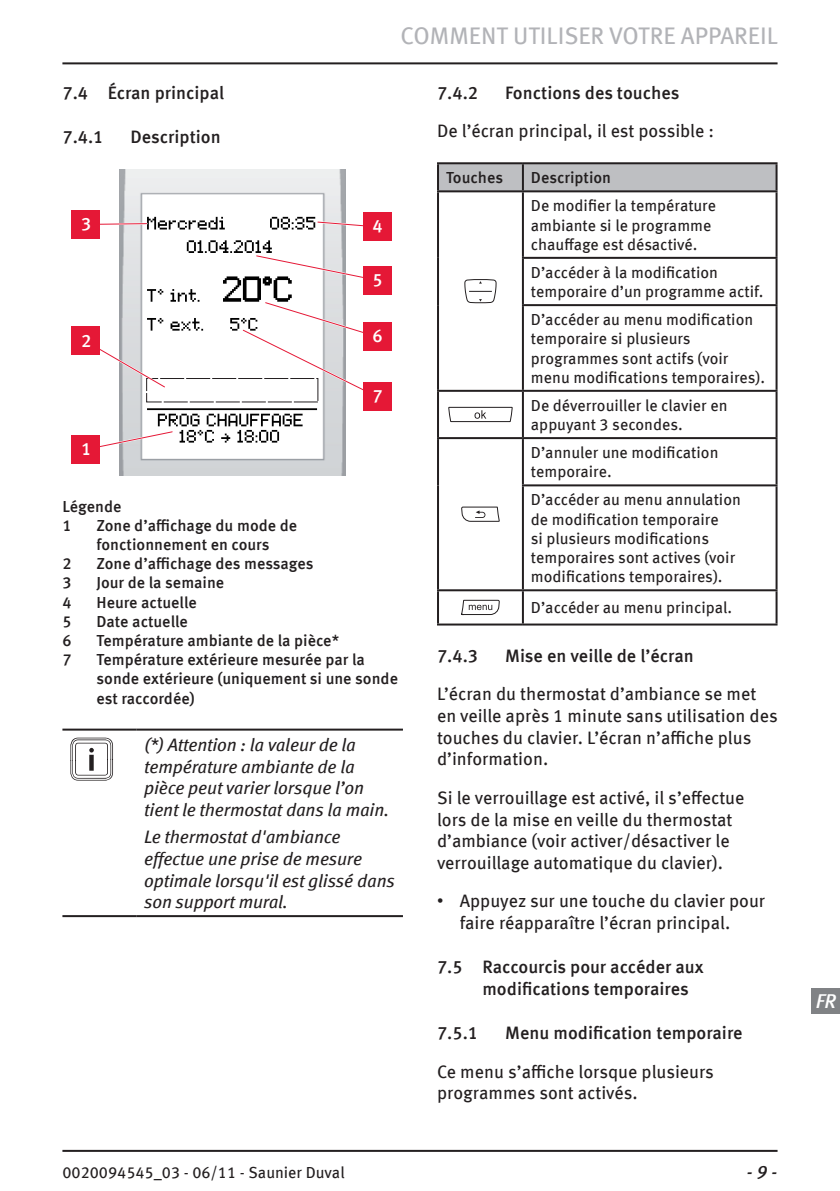
<style>
.page{position:relative;width:840px;height:1191px;background:#fff}
.page>*{position:absolute;margin:0;border:0;box-sizing:border-box;transform-origin:0 0}
.t1{font:52px "Vaillant Piktogramme";color:#231f20}
.t2{font:24px "Meta Offc Pro";color:#b2b3b7}
.t3{font:italic 500 20px "Meta Offc Pro";color:#fff}
.t4{font:18px/21.6px "Meta Offc Pro";color:#231f20}
.t5{font:italic 18px/21.6px "Meta Offc Pro";letter-spacing:-.01em;color:#231f20}
.t6{font:500 18px/21.6px "Meta Offc Pro";color:#231f20}
.t7{font:500 18px "Meta Offc Pro";color:#fff}
.t8{font:italic 500 18px "Meta Offc Pro";color:#231f20}
.t9{font:16px/19.2px "Meta Offc Pro";color:#231f20}
.t10{font:500 16px/19.2px "Meta Offc Pro";color:#231f20}
.s1{font-family:"Arial"}
</style>
<div class="page">
<hr style="left:62px;top:62px;width:715px;height:2px;background:#231f20">
<hr style="left:62px;top:1149px;width:715px;height:2px;background:#231f20">
<div style="left:811px;top:988px;width:28px;height:25px;background:#808285"></div>
<img style="left:119px;top:169px;width:226px;height:306px">
<div style="left:146px;top:378px;width:172px;height:24px;border:1px dashed #231f20"></div>
<div style="left:176px;top:351px;width:99px;height:25px;background:#fff"></div>
<svg style="left:71px;top:208px;width:78px;height:32px"></svg>
<div style="left:72px;top:210px;width:28px;height:28px;background:#e51836"></div>
<svg style="left:71px;top:325px;width:96px;height:65px"></svg>
<div style="left:72px;top:327px;width:28px;height:28px;background:#e51836"></div>
<svg style="left:71px;top:429px;width:103px;height:36px"></svg>
<div style="left:72px;top:435px;width:28px;height:28px;background:#e51836"></div>
<svg style="left:315px;top:210px;width:77px;height:33px"></svg>
<div style="left:363px;top:212px;width:28px;height:29px;background:#e51836"></div>
<svg style="left:240px;top:253px;width:152px;height:159px"></svg>
<div style="left:363px;top:382px;width:28px;height:28px;background:#e51836"></div>
<hr style="left:62px;top:728px;width:74px;height:2px;background:#231f20">
<hr style="left:136px;top:728px;width:267px;height:2px;background:#231f20">
<hr style="left:62px;top:915px;width:74px;height:2px;background:#231f20">
<hr style="left:136px;top:915px;width:267px;height:2px;background:#231f20">
<div style="left:439px;top:164px;width:336px;height:26px;background:#bebfc2"></div>
<hr style="left:437px;top:162px;width:85px;height:2px;background:#231f20">
<hr style="left:437px;top:164px;width:2px;height:26px;background:#231f20">
<hr style="left:522px;top:162px;width:255px;height:2px;background:#231f20">
<hr style="left:521px;top:164px;width:2px;height:26px;background:#231f20">
<hr style="left:775px;top:164px;width:2px;height:26px;background:#231f20">
<hr style="left:437px;top:190px;width:85px;height:2px;background:#231f20">
<hr style="left:437px;top:192px;width:2px;height:66px;background:#231f20">
<hr style="left:522px;top:190px;width:255px;height:2px;background:#231f20">
<hr style="left:521px;top:192px;width:2px;height:65px;background:#231f20">
<hr style="left:775px;top:192px;width:2px;height:65px;background:#231f20">
<hr style="left:437px;top:258px;width:2px;height:47px;background:#231f20">
<hr style="left:521px;top:257px;width:256px;height:2px;background:#231f20">
<hr style="left:521px;top:259px;width:2px;height:45px;background:#231f20">
<hr style="left:775px;top:259px;width:2px;height:45px;background:#231f20">
<hr style="left:437px;top:305px;width:2px;height:85px;background:#231f20">
<hr style="left:521px;top:304px;width:256px;height:2px;background:#231f20">
<hr style="left:521px;top:306px;width:2px;height:84px;background:#231f20">
<hr style="left:775px;top:306px;width:2px;height:84px;background:#231f20">
<hr style="left:437px;top:390px;width:85px;height:2px;background:#231f20">
<hr style="left:437px;top:392px;width:2px;height:45px;background:#231f20">
<hr style="left:522px;top:390px;width:255px;height:2px;background:#231f20">
<hr style="left:521px;top:392px;width:2px;height:45px;background:#231f20">
<hr style="left:775px;top:392px;width:2px;height:45px;background:#231f20">
<hr style="left:437px;top:437px;width:85px;height:2px;background:#231f20">
<hr style="left:437px;top:439px;width:2px;height:46px;background:#231f20">
<hr style="left:522px;top:437px;width:255px;height:2px;background:#231f20">
<hr style="left:521px;top:439px;width:2px;height:45px;background:#231f20">
<hr style="left:775px;top:439px;width:2px;height:45px;background:#231f20">
<hr style="left:437px;top:485px;width:2px;height:104px;background:#231f20">
<hr style="left:521px;top:484px;width:256px;height:2px;background:#231f20">
<hr style="left:521px;top:486px;width:2px;height:103px;background:#231f20">
<hr style="left:775px;top:486px;width:2px;height:103px;background:#231f20">
<hr style="left:437px;top:589px;width:85px;height:2px;background:#231f20">
<hr style="left:437px;top:591px;width:2px;height:32px;background:#231f20">
<hr style="left:522px;top:589px;width:255px;height:2px;background:#231f20">
<hr style="left:521px;top:591px;width:2px;height:32px;background:#231f20">
<hr style="left:775px;top:591px;width:2px;height:32px;background:#231f20">
<hr style="left:437px;top:623px;width:85px;height:2px;background:#231f20">
<hr style="left:522px;top:623px;width:255px;height:2px;background:#231f20">
<svg style="left:464px;top:279px;width:33px;height:25px"></svg>
<svg style="left:448px;top:406px;width:65px;height:17px"></svg>
<svg style="left:461px;top:506px;width:39px;height:16px"></svg>
<svg style="left:461px;top:599px;width:39px;height:17px"></svg>
<h2 class="t2" style="left:400px;top:17px;width:379px">COMMENT UTILISER VOTRE APPAREIL</h2>
<p class="t6" style="left:62px;top:80px;width:163px">7.4 Écran principal</p>
<p class="t6" style="left:62px;top:125px;width:43px">7.4.1</p>
<p class="t6" style="left:130px;top:125px;width:92px">Description</p>
<p class="t7" style="left:81px;top:210px;width:12px">3</p>
<p class="t7" style="left:81px;top:326px;width:12px">2</p>
<p class="t7" style="left:81px;top:435px;width:12px">1</p>
<p class="t10" style="left:62px;top:495px;width:61px">Légende<br>1</p>
<p class="t10" style="left:96px;top:514px;width:202px">Zone d’affichage du mode de fonctionnement en cours</p>
<p class="t10" style="left:62px;top:553px;width:11px">2</p>
<p class="t10" style="left:96px;top:553px;width:218px">Zone d’affichage des messages</p>
<p class="t10" style="left:62px;top:572px;width:11px">3</p>
<p class="t10" style="left:96px;top:572px;width:129px">Jour de la semaine</p>
<p class="t10" style="left:62px;top:591px;width:11px">4</p>
<p class="t10" style="left:62px;top:591px;width:136px;text-indent:34px">Heure actuelle<br>5 Date actuelle<br>6</p>
<p class="t10" style="left:96px;top:630px;width:244px">Température ambiante de la pièce*</p>
<p class="t7" style="left:372px;top:212px;width:12px">4</p>
<p class="t7" style="left:372px;top:265px;width:12px">5</p>
<p class="t7" style="left:372px;top:322px;width:12px">6</p>
<p class="t7" style="left:372px;top:382px;width:12px">7</p>
<p class="t10" style="left:62px;top:649px;width:11px">7</p>
<p class="t10" style="left:96px;top:649px;width:303px">Température extérieure mesurée par la sonde extérieure (uniquement si une sonde est raccordée)</p>
<h1 class="t1" style="left:70px;top:732px;width:58px">i</h1>
<p class="t5" style="left:144px;top:733px;width:246px">(*) Attention : la valeur de la température ambiante de la pièce peut varier lorsque l’on tient le thermostat dans la main.</p>
<p class="t5" style="left:144px;top:825px;width:252px">Le thermostat d'ambiance effectue une prise de mesure optimale lorsqu'il est glissé dans son support mural.</p>
<p class="t6" style="left:437px;top:80px;width:43px">7.4.2</p>
<p class="t6" style="left:505px;top:80px;width:176px">Fonctions des touches</p>
<p class="t4" style="left:437px;top:119px;width:278px">De l’écran principal, il est possible :</p>
<p class="t10" style="left:446px;top:167px;width:59px">Touches</p>
<p class="t10" style="left:530px;top:167px;width:82px">Description</p>
<p class="t9" style="left:530px;top:195px;width:186px">De modifier la température ambiante si le programme chauffage est désactivé.</p>
<p class="t9" style="left:530px;top:262px;width:234px">D’accéder à la modification temporaire d’un programme actif.</p>
<p class="t9" style="left:530px;top:309px;width:235px">D’accéder au menu modification temporaire si plusieurs programmes sont actifs (voir menu modifications temporaires).</p>
<p class="t9" style="left:530px;top:395px;width:198px">De déverrouiller le clavier en appuyant 3 secondes.</p>
<p class="t9" style="left:530px;top:442px;width:189px">D’annuler une modification temporaire.</p>
<p class="t9" style="left:530px;top:489px;width:211px">D’accéder au menu annulation de modification temporaire<br>si plusieurs modifications temporaires sont actives (voir modifications temporaires).</p>
<p class="t9" style="left:530px;top:597px;width:203px">D’accéder au menu principal.</p>
<p class="t6" style="left:437px;top:643px;width:43px">7.4.3</p>
<p class="t6" style="left:505px;top:643px;width:190px">Mise en veille de l’écran</p>
<p class="t4" style="left:437px;top:682px;width:342px">L’écran du thermostat d’ambiance se met en veille après 1 minute sans utilisation des touches du clavier. L’écran n’affiche plus d’information.</p>
<p class="t4" style="left:437px;top:785px;width:309px">Si le verrouillage est activé, il s’effectue lors de la mise en veille du thermostat d’ambiance (voir activer/désactiver le verrouillage automatique du clavier).</p>
<p class="t4" style="left:459px;top:889px;width:307px;text-indent:-23px"><span class="s1">•</span> Appuyez sur une touche du clavier pour faire réapparaître l’écran principal.</p>
<p class="t6" style="left:482px;top:955px;width:222px;text-indent:-45px">7.5 Raccourcis pour accéder aux modifications temporaires</p>
<p class="t6" style="left:437px;top:1021px;width:43px">7.5.1</p>
<p class="t6" style="left:505px;top:1021px;width:239px">Menu modification temporaire</p>
<p class="t4" style="left:437px;top:1059px;width:278px">Ce menu s’affiche lorsque plusieurs programmes sont activés.</p>
<p class="t9" style="left:62px;top:1161px;width:283px">0020094545_03 - 06/11 - Saunier Duval</p>
<p class="t8" style="left:746px;top:1157px;width:33px">- 9 -</p>
<p class="t3" style="left:815px;top:985px;width:22px">FR</p>
</div>
